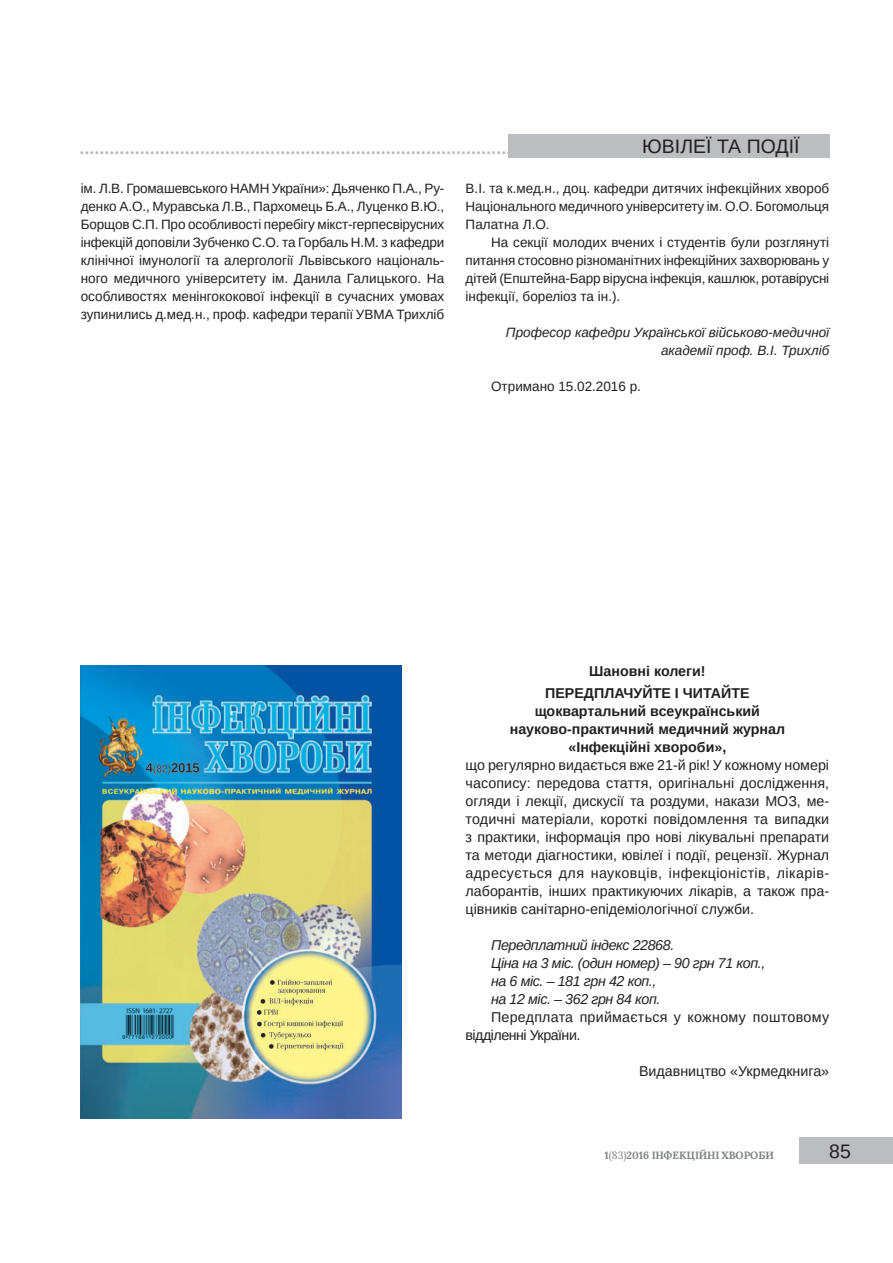
<style>
.page{position:relative;width:893px;height:1263px;background:#fff}
.page>*{position:absolute;margin:0;border:0;box-sizing:border-box;transform-origin:0 0}
.t1{font:19.5px "Arimo";color:#231f20}
.t2{font:700 18px "Baltica";color:#bcbdc0}
.t3{font:14.25px/18px "Arimo";color:#231f20;text-align:justify}
.t4{font:700 14.25px/18px "Arimo";color:#231f20;text-align:center}
.t5{font:italic 14.25px/18px "Arimo";letter-spacing:-.03em;color:#231f20}
.t6{font:13.5px/18px "Arimo";letter-spacing:-.01em;color:#231f20;text-align:justify}
.t7{font:italic 13.5px/18px "Arimo";color:#231f20;text-align:right}
.t8{font:700 10.5px "Lora";color:#808285}
.s1{font-weight:400}
</style>
<div class="page">
<div style="left:508px;top:134px;width:321px;height:23px;background:#bcbdc0"></div>
<div style="left:799px;top:1137px;width:94px;height:27px;background:#bcbdc0"></div>
<img style="left:81px;top:665px;width:320px;height:453px">
<h2 class="t2" style="left:79px;top:138px;width:433px">......................................................................................</h2>
<h1 class="t1" style="left:642px;top:134px;width:159px">ЮВІЛЕЇ ТА ПОДІЇ</h1>
<p class="t6" style="left:81px;top:179px;width:365px">ім. Л.В. Громашевського НАМН України»: Дьяченко П.А., Ру&shy;денко А.О., Муравська Л.В., Пархомець Б.А., Луценко В.Ю., Борщов С.П. Про особливості перебігу мікст-герпесвірусних інфекцій доповіли Зубченко С.О. та Горбаль Н.М. з кафедри клінічної імунології та алергології Львівського національ&shy;ного медичного університету ім. Данила Галицького. На особливостях менінгококової інфекції в сучасних умовах зупинились д.мед.н., проф. кафедри терапії УВМА Трихліб</p>
<p class="t6" style="left:466px;top:179px;width:365px">В.І. та к.мед.н., доц. кафедри дитячих інфекційних хвороб Національного медичного університету ім. О.О. Богомольця Палатна Л.О.</p>
<p class="t6" style="left:466px;top:233px;width:365px;text-indent:26px">На секції молодих вчених і студентів були розглянуті питання стосовно різноманітних інфекційних захворювань у дітей (Епштейна-Барр вірусна інфекція, кашлюк, ротавірусні інфекції, бореліоз та ін.).</p>
<p class="t7" style="left:506px;top:323px;width:325px">Професор кафедри Української військово-медичної академії проф. В.І. Трихліб</p>
<p class="t6" style="left:491px;top:377px;width:151px">Отримано 15.02.2016 р.</p>
<p class="t4" style="left:545px;top:660px;width:206px;line-height:22.2px">Шановні колеги!<br>ПЕРЕДПЛАЧУЙТЕ І ЧИТАЙТЕ</p>
<p class="t4" style="left:510px;top:702px;width:277px">щоквартальний всеукраїнський науково-практичний медичний журнал «Інфекційні хвороби»,</p>
<p class="t3" style="left:466px;top:756px;width:365px">що регулярно видається вже 21-й рік! У кожному номері часопису: передова стаття, оригінальні дослідження, огляди і лекції, дискусії та роздуми, накази МОЗ, ме&shy;тодичні матеріали, короткі повідомлення та випадки з практики, інформація про нові лікувальні препарати та методи діагностики, ювілеї і події, рецензії. Журнал адресується для науковців, інфекціоністів, лікарів&shy;лаборантів, інших практикуючих лікарів, а також пра&shy;цівників санітарно-епідеміологічної служби.</p>
<p class="t5" style="left:491px;top:936px;width:276px">Передплатний індекс 22868.<br>Ціна на 3 міс. (один номер) – 90 грн 71 коп., на 6 міс. – 181 грн 42 коп.,<br>на 12 міс. – 362 грн 84 коп.</p>
<p class="t3" style="left:466px;top:1008px;width:365px;text-indent:26px">Передплата приймається у кожному поштовому відділенні України.</p>
<p class="t3" style="left:639px;top:1062px;width:192px">Видавництво «Укрмедкнига»</p>
<p class="t8" style="left:604px;top:1149px;width:171px">1<span class="s1">(83)</span>2016 ІНФЕКЦІЙНІ ХВОРОБИ</p>
<h1 class="t1" style="left:829px;top:1139px;width:23px">85</h1>
</div>
